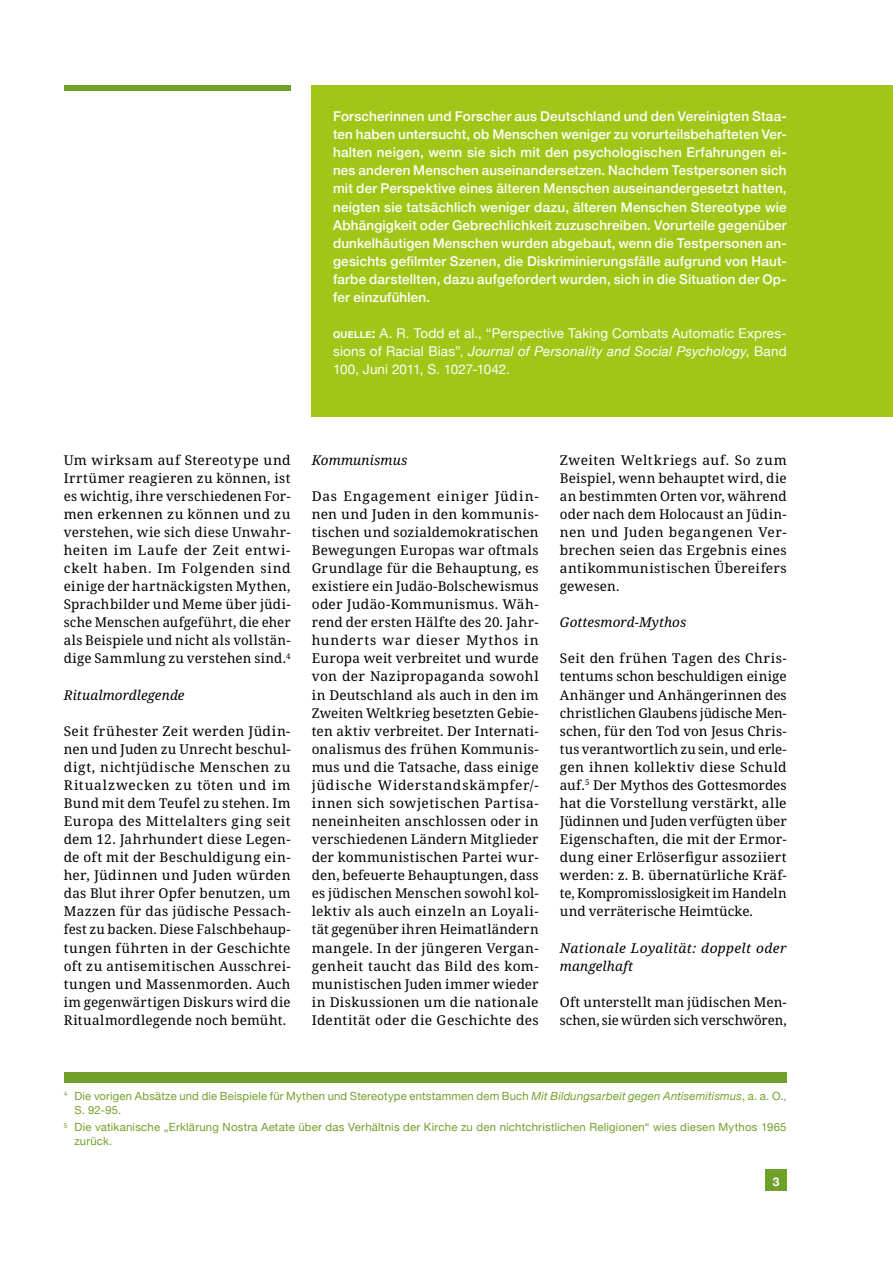
<style>
.page{position:relative;width:893px;height:1263px;background:#fff}
.page>*{position:absolute;margin:0;border:0;box-sizing:border-box;transform-origin:0 0}
.t1{font:13.5px/18px "Noto Serif";letter-spacing:.015em;color:#000;text-align:justify}
.t2{font:500 13.5px/18px "Helvetica Neue";letter-spacing:.01em;color:#fff;text-align:justify}
.t3{font:13.5px/18.1px "Helvetica Neue";letter-spacing:.01em;color:#fff;text-align:justify}
.t4{font:italic 13.5px/18px "Noto Serif";letter-spacing:.015em;color:#000}
.t5{font:700 12px "Helvetica Neue";color:#fff}
.t6{font:11.25px/13.5px "Helvetica Neue";letter-spacing:.02em;color:#71a029}
.s1{font-weight:700;font-size:9.45px}
.s2{font-weight:700}
.s3{font-style:italic}
</style>
<div class="page">
<div style="left:64px;top:85px;width:227px;height:5px;background:#71a029"></div>
<div style="left:765px;top:1169px;width:22px;height:22px;background:#71a029"></div>
<div style="left:64px;top:1072px;width:723px;height:11px;background:#71a029"></div>
<div style="left:312px;top:85px;width:581px;height:332px;background:#a2c617"></div>
<p class="t2" style="left:333px;top:106px;width:455px">Forscherinnen und Forscher aus Deutschland und den Vereinigten Staa&shy;ten haben untersucht, ob Menschen weniger zu vorurteilsbehafteten Ver&shy;halten neigen, wenn sie sich mit den psychologischen Erfahrungen ei&shy;nes anderen Menschen auseinandersetzen. Nachdem Testpersonen sich mit der Perspektive eines älteren Menschen auseinandergesetzt hatten, neigten sie tatsächlich weniger dazu, älteren Menschen Stereotype wie Abhängigkeit oder Gebrechlichkeit zuzuschreiben. Vorurteile gegenüber dunkelhäutigen Menschen wurden abgebaut, wenn die Testpersonen an&shy;gesichts gefilmter Szenen, die Diskriminierungsfälle aufgrund von Haut&shy;farbe darstellten, dazu aufgefordert wurden, sich in die Situation der Op&shy;fer einzufühlen.</p>
<p class="t3" style="left:333px;top:325px;width:455px"><span class="s1">QUELLE</span><span class="s2">:</span> A. R. Todd et al., “Perspective Taking Combats Automatic Expres&shy;sions of Racial Bias”, <span class="s3">Journal of Personality and Social Psychology</span>, Band 100, Juni 2011, S. 1027-1042.</p>
<p class="t1" style="left:64px;top:451px;width:228px">Um wirksam auf Stereotype und Irrtümer reagieren zu können, ist es wichtig, ihre verschiedenen For&shy;men erkennen zu können und zu verstehen, wie sich diese Unwahr&shy;heiten im Laufe der Zeit entwi&shy;ckelt haben. Im Folgenden sind einige der hartnäckigsten Mythen, Sprachbilder und Meme über jüdi&shy;sche Menschen aufgeführt, die eher als Beispiele und nicht als vollstän&shy;dige Sammlung zu verstehen sind.<sup>4</sup></p>
<p class="t4" style="left:64px;top:686px;width:122px">Ritualmordlegende</p>
<p class="t1" style="left:64px;top:722px;width:228px">Seit frühester Zeit werden Jüdin&shy;nen und Juden zu Unrecht beschul&shy;digt, nichtjüdische Menschen zu Ritualzwecken zu töten und im Bund mit dem Teufel zu stehen. Im Europa des Mittelalters ging seit dem 12. Jahrhundert diese Legen&shy;de oft mit der Beschuldigung ein&shy;her, Jüdinnen und Juden würden das Blut ihrer Opfer benutzen, um Mazzen für das jüdische Pessach&shy;fest zu backen. Diese Falschbehaup&shy;tungen führten in der Geschichte oft zu antisemitischen Ausschrei&shy;tungen und Massenmorden. Auch im gegenwärtigen Diskurs wird die Ritualmordlegende noch bemüht.</p>
<p class="t4" style="left:312px;top:451px;width:97px">Kommunismus</p>
<p class="t1" style="left:312px;top:487px;width:228px">Das Engagement einiger Jüdin&shy;nen und Juden in den kommunis&shy;tischen und sozialdemokratischen Bewegungen Europas war oftmals Grundlage für die Behauptung, es existiere ein Judäo-Bolschewismus oder Judäo-Kommunismus. Wäh&shy;rend der ersten Hälfte des 20. Jahr&shy;hunderts war dieser Mythos in Europa weit verbreitet und wurde von der Nazipropaganda sowohl in Deutschland als auch in den im Zweiten Weltkrieg besetzten Gebie&shy;ten aktiv verbreitet. Der Internati&shy;onalismus des frühen Kommunis&shy;mus und die Tatsache, dass einige jüdische Widerstandskämpfer/- innen sich sowjetischen Partisa&shy;neneinheiten anschlossen oder in verschiedenen Ländern Mitglieder der kommunistischen Partei wur&shy;den, befeuerte Behauptungen, dass es jüdischen Menschen sowohl kol&shy;lektiv als auch einzeln an Loyali&shy;tät gegenüber ihren Heimatländern mangele. In der jüngeren Vergan&shy;genheit taucht das Bild des kom&shy;munistischen Juden immer wieder in Diskussionen um die nationale Identität oder die Geschichte des</p>
<p class="t1" style="left:560px;top:451px;width:228px">Zweiten Weltkriegs auf. So zum Beispiel, wenn behauptet wird, die an bestimmten Orten vor, während oder nach dem Holocaust an Jüdin&shy;nen und Juden begangenen Ver&shy;brechen seien das Ergebnis eines antikommunistischen Übereifers gewesen.</p>
<p class="t4" style="left:560px;top:614px;width:128px">Gottesmord-Mythos</p>
<p class="t1" style="left:560px;top:650px;width:228px">Seit den frühen Tagen des Chris&shy;tentums schon beschuldigen einige Anhänger und Anhängerinnen des christlichen Glaubens jüdische Men&shy;schen, für den Tod von Jesus Chris&shy;tus verantwortlich zu sein, und erle&shy;gen ihnen kollektiv diese Schuld auf.<sup>5</sup> Der Mythos des Gottesmordes hat die Vorstellung verstärkt, alle Jüdinnen und Juden verfügten über Eigenschaften, die mit der Ermor&shy;dung einer Erlöserfigur assoziiert werden: z. B. übernatürliche Kräf&shy;te, Kompromisslosigkeit im Handeln und verräterische Heimtücke.</p>
<p class="t4" style="left:560px;top:939px;width:228px">Nationale Loyalität: doppelt oder mangelhaft</p>
<p class="t1" style="left:560px;top:993px;width:228px">Oft unterstellt man jüdischen Men&shy;schen, sie würden sich verschwören,</p>
<p class="t6" style="left:74px;top:1090px;width:714px;text-indent:-11px"><sup>4</sup> Die vorigen Absätze und die Beispiele für Mythen und Stereotype entstammen dem Buch <span class="s3">Mit Bildungsarbeit gegen Antisemitismus</span>, a. a. O.,<br>S. 92-95.</p>
<p class="t6" style="left:74px;top:1121px;width:714px;text-indent:-11px"><sup>5</sup> Die vatikanische „Erklärung Nostra Aetate über das Verhältnis der Kirche zu den nichtchristlichen Religionen“ wies diesen Mythos 1965 zurück.</p>
<p class="t5" style="left:773px;top:1172px;width:8px">3</p>
</div>
